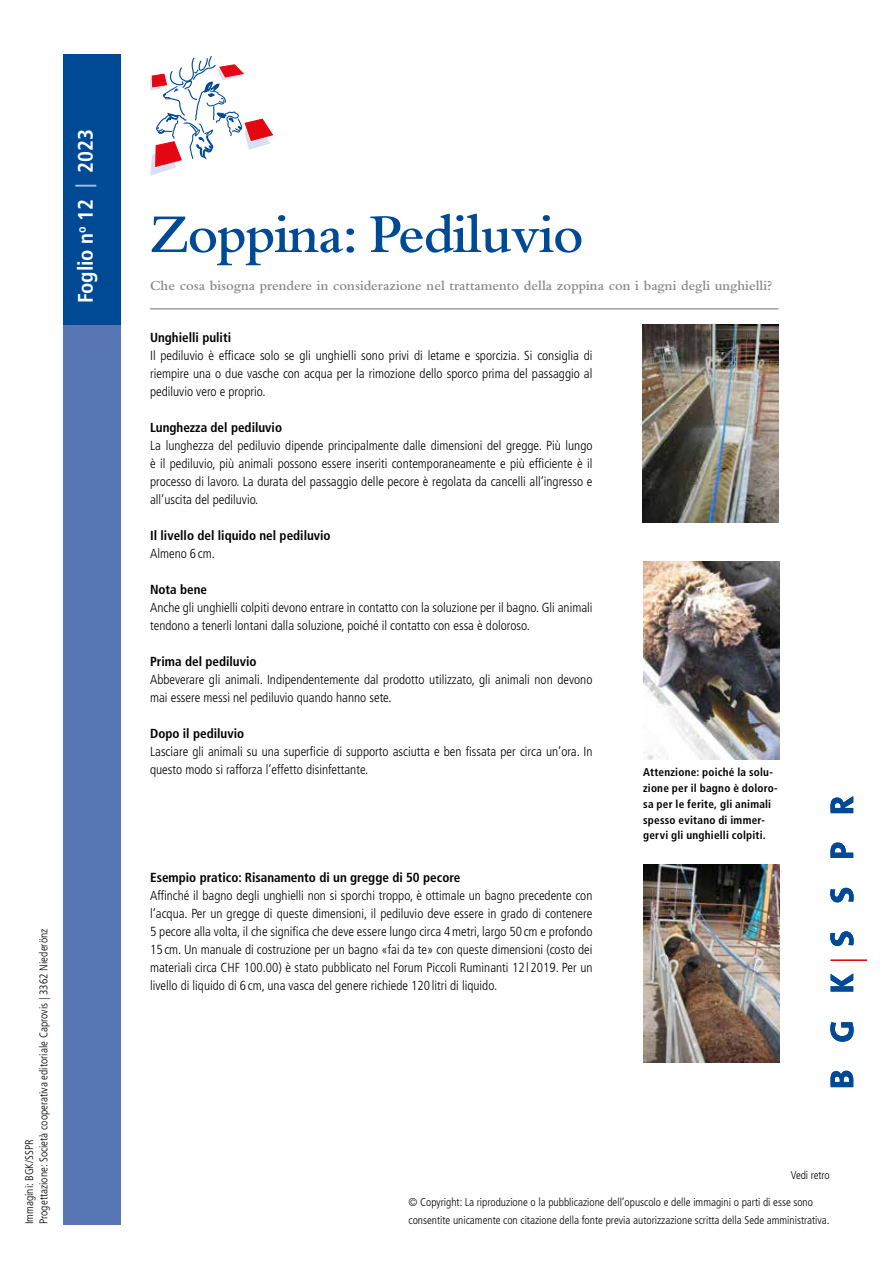
<style>
.page{position:relative;width:893px;height:1263px;background:#fff}
.page>*{position:absolute;margin:0;border:0;box-sizing:border-box;transform-origin:0 0}
.t1{font:600 57px "Bembo Std";letter-spacing:-.02em;color:#004a95}
.t2{font:700 condensed 21px "Frutiger LT Std";color:#fff}
.t3{font:600 14.25px "Bembo Std";color:#878787}
.t4{font:300 condensed 13.2px/18px "Frutiger LT Std";color:#000;text-align:justify}
.t5{font:700 condensed 13.2px "Frutiger LT Std";color:#000}
.t6{font:300 condensed 11.25px/14.2px "Frutiger LT Std";color:#000}
.t7{font:700 condensed 11.25px/15.8px "Frutiger LT Std";letter-spacing:.02em;color:#000}
.s1{color:#a6bee4}
</style>
<div class="page">
<svg style="left:150px;top:56px;width:123px;height:120px"></svg>
<hr style="left:150px;top:309px;width:628px;height:1px;background:#706f6f">
<div style="left:64px;top:54px;width:57px;height:1170px;background:#5876b4"></div>
<div style="left:64px;top:54px;width:57px;height:270px;background:#004a95"></div>
<svg style="left:830px;top:796px;width:24px;height:291px"></svg>
<hr style="left:831px;top:960px;width:36px;height:1px;background:#e30613">
<img style="left:642px;top:324px;width:136px;height:198px">
<img style="left:643px;top:864px;width:136px;height:198px">
<img style="left:643px;top:561px;width:136px;height:198px">
<h2 class="t2" style="left:73px;top:303px;width:176px;rotate:-90deg">Foglio n<sup>o</sup> 12 <span class="s1">|</span> 2023</h2>
<p class="t6" style="left:22px;top:1224px;width:297px;rotate:-90deg">Immagini: BGK/SSPR<br>Progettazione: Società cooperativa editoriale Caprovis | 3362 Niederönz</p>
<h1 class="t1" style="left:150px;top:203px;width:435px">Zoppina: Pediluvio</h1>
<p class="t3" style="left:150px;top:277px;width:624px">Che cosa bisogna prendere in considerazione nel trattamento della zoppina con i bagni degli unghielli?</p>
<p class="t5" style="left:150px;top:330px;width:82px">Unghielli puliti</p>
<p class="t4" style="left:150px;top:347px;width:444px">Il pediluvio è efficace solo se gli unghielli sono privi di letame e sporcizia. Si consiglia di riempire una o due vasche con acqua per la rimozione dello sporco prima del passaggio al pediluvio vero e proprio.</p>
<p class="t5" style="left:150px;top:420px;width:133px">Lunghezza del pediluvio</p>
<p class="t4" style="left:150px;top:437px;width:444px">La lunghezza del pediluvio dipende principalmente dalle dimensioni del gregge. Più lungo è il pediluvio, più animali possono essere inseriti contemporaneamente e più efficiente è il processo di lavoro. La durata del passaggio delle pecore è regolata da cancelli all’ingresso e all’uscita del pediluvio.</p>
<p class="t5" style="left:150px;top:528px;width:182px">Il livello del liquido nel pediluvio</p>
<p class="t4" style="left:150px;top:545px;width:66px">Almeno 6 cm.</p>
<p class="t5" style="left:150px;top:582px;width:59px">Nota bene</p>
<p class="t4" style="left:150px;top:599px;width:444px">Anche gli unghielli colpiti devono entrare in contatto con la soluzione per il bagno. Gli animali tendono a tenerli lontani dalla soluzione, poiché il contatto con essa è doloroso.</p>
<p class="t5" style="left:150px;top:654px;width:108px">Prima del pediluvio</p>
<p class="t4" style="left:150px;top:671px;width:444px">Abbeverare gli animali. Indipendentemente dal prodotto utilizzato, gli animali non devono mai essere messi nel pediluvio quando hanno sete.</p>
<p class="t5" style="left:150px;top:726px;width:96px">Dopo il pediluvio</p>
<p class="t4" style="left:150px;top:743px;width:444px">Lasciare gli animali su una superficie di supporto asciutta e ben fissata per circa un’ora. In questo modo si rafforza l’effetto disinfettante.</p>
<p class="t5" style="left:150px;top:870px;width:312px">Esempio pratico: Risanamento di un gregge di 50 pecore</p>
<p class="t4" style="left:150px;top:887px;width:444px">Affinché il bagno degli unghielli non si sporchi troppo, è ottimale un bagno precedente con l’acqua. Per un gregge di queste dimensioni, il pediluvio deve essere in grado di contenere 5 pecore alla volta, il che significa che deve essere lungo circa 4metri, largo 50 cm e profondo 15 cm. Un manuale di costruzione per un bagno «fai da te» con queste dimensioni (costo dei materiali circa CHF 100.00) è stato pubblicato nel Forum Piccoli Ruminanti 12 l 2019. Per un livello di liquido di 6 cm, una vasca del genere richiede 120 litri di liquido.</p>
<p class="t7" style="left:643px;top:765px;width:136px">Attenzione: poiché la solu&shy;zione per il bagno è doloro&shy;sa per le ferite, gli animali spesso evitano di immer&shy;gervi gli unghielli colpiti.</p>
<p class="t6" style="left:791px;top:1168px;width:40px">Vedi retro</p>
<p class="t6" style="left:408px;top:1195px;width:406px">© Copyright: La riproduzione o la pubblicazione dell’opuscolo e delle immagini o parti di esse sono</p>
<p class="t6" style="left:408px;top:1213px;width:422px">consentite unicamente con citazione della fonte previa autorizzazione scritta della Sede amministrativa.</p>
</div>
